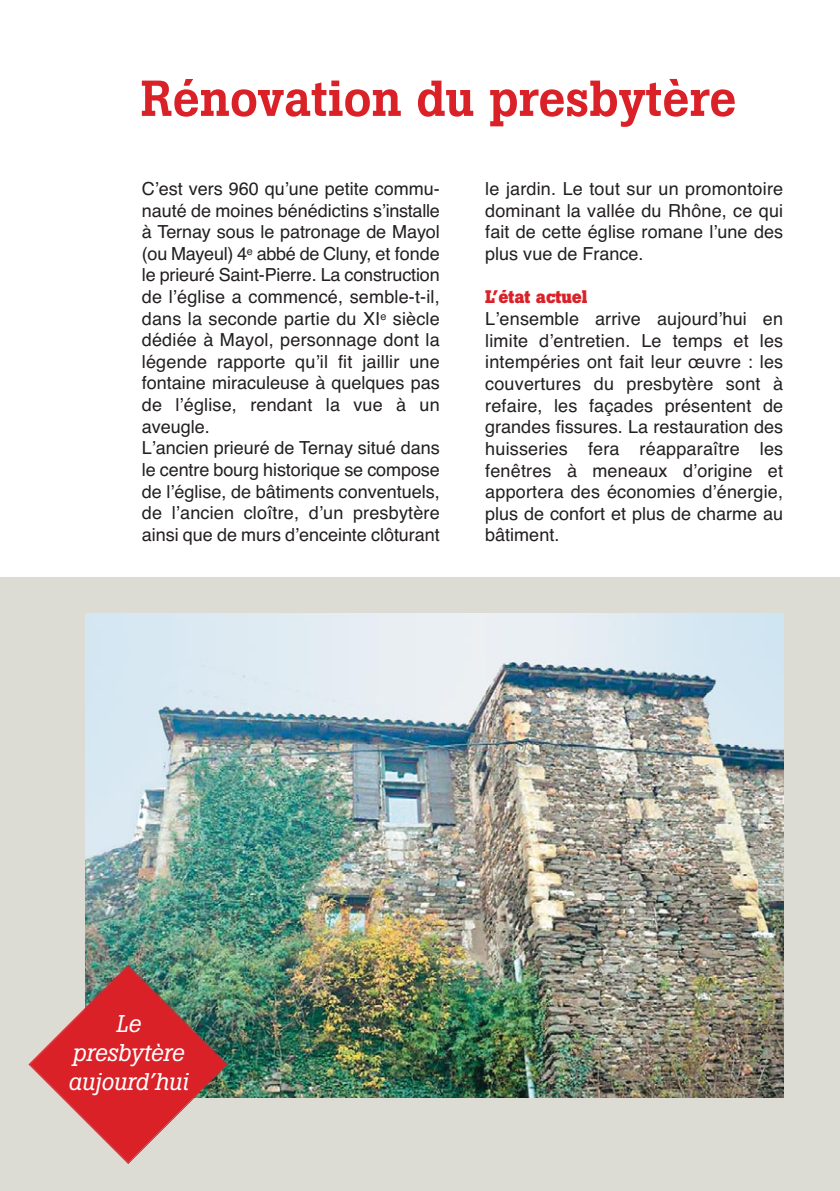
<style>
.page{position:relative;width:840px;height:1191px;background:#fff}
.page>*{position:absolute;margin:0;border:0;box-sizing:border-box;transform-origin:0 0}
.t1{font:500 50px "Boton";color:#da2128}
.t2{font:italic 24px/28.8px "Boton";color:#fff;text-align:center}
.t3{font:18px/21.6px "Helvetica";color:#231f20;text-align:justify}
.t4{font:700 18px "Boton";color:#da2128}
</style>
<div class="page">
<div style="left:0;top:577px;width:839px;height:614px;background:#dddcd4"></div>
<img style="left:86px;top:614px;width:696px;height:483px">
<svg style="left:28px;top:964px;width:200px;height:200px"></svg>
<h1 class="t1" style="left:141px;top:81px;width:597px">Rénovation du presbytère</h1>
<p class="t3" style="left:142px;top:180px;width:299px;text-align:left">Cʼest vers 960 quʼune petite com mu - nauté de moines bénédictins sʼinstalle à Ternay sous le patronage de Mayol (ou Mayeul) 4<sup>e</sup> abbé de Cluny, et fonde le prieuré Saint-Pierre. La construction de lʼéglise a com mencé, semble-t-il, dans la seconde partie du XI<sup>e</sup> siècle dédiée à Mayol, personnage dont la légende rapporte quʼil fit jaillir une fontaine miraculeuse à quelques pas de lʼéglise, rendant la vue à un aveugle.<br>Lʼancien prieuré de Ternay situé dans le centre bourg historique se compose de lʼéglise, de bâtiments conventuels, de lʼancien cloître, dʼun presbytère ainsi que de murs dʼenceinte clôturant</p>
<p class="t3" style="left:485px;top:180px;width:299px">le jardin. Le tout sur un promontoire dominant la vallée du Rhône, ce qui fait de cette église romane lʼune des plus vue de France.</p>
<p class="t4" style="left:485px;top:290px;width:104px">L’état actuel</p>
<p class="t3" style="left:485px;top:310px;width:299px">Lʼensemble arrive aujourdʼhui en limite dʼentretien. Le temps et les intempéries ont fait leur œuvre : les couvertures du presbytère sont à refaire, les façades présentent de grandes fissures. La restauration des huisseries fera réapparaître les fenêtres à meneaux dʼorigine et apportera des économies dʼénergie, plus de confort et plus de charme au bâtiment.</p>
<h2 class="t2" style="left:68px;top:1012px;width:121px">Le presbytère aujourd’hui</h2>
</div>
